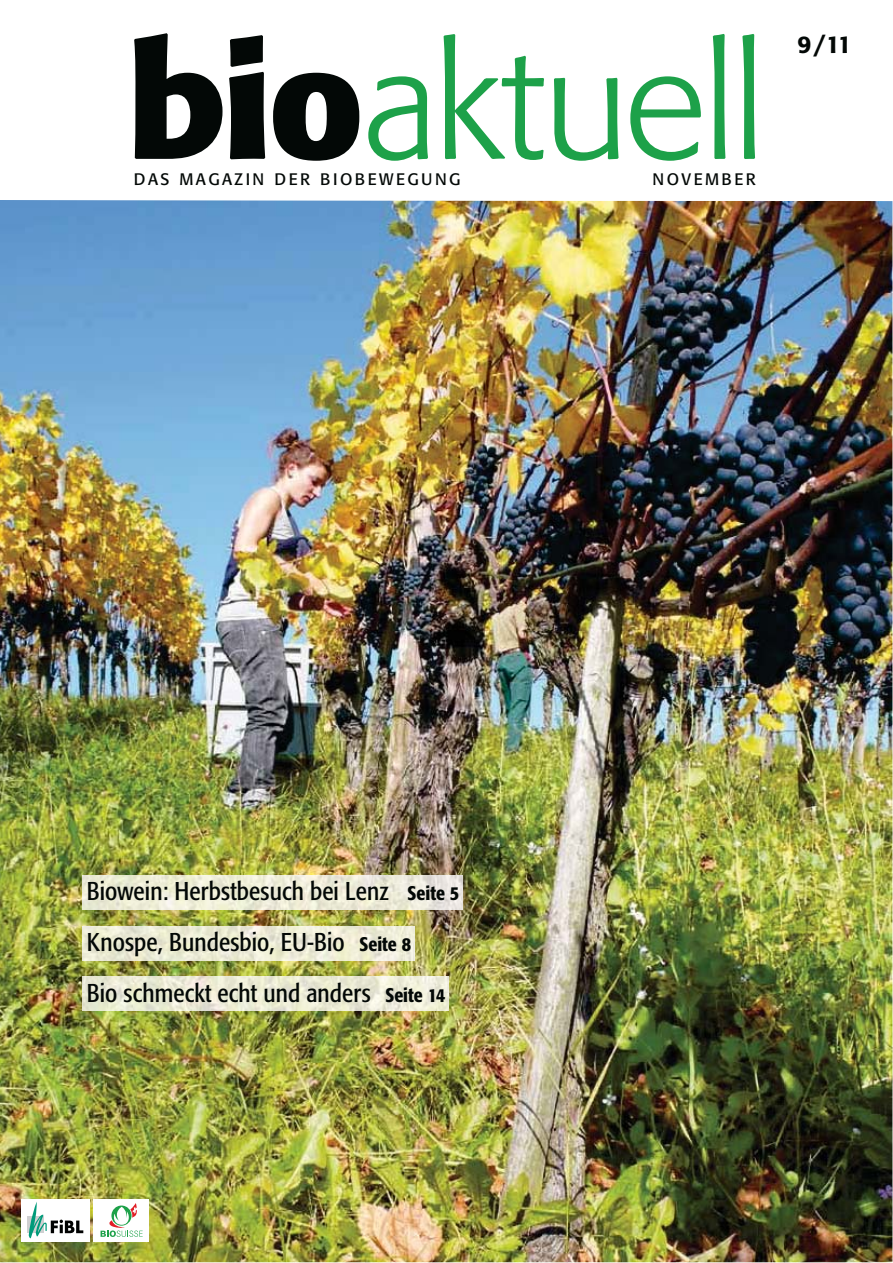
<style>
.page{position:relative;width:893px;height:1263px;background:#fff}
.page>*{position:absolute;margin:0;border:0;box-sizing:border-box;transform-origin:0 0}
.t1{font:300 157.5px "Formata BQ";letter-spacing:-.02em;color:#1da149}
.t2{font:condensed 25.5px/51px "Formata BQ";letter-spacing:.005em;color:#030806}
.t3{font:500 24px "Formata BQ";color:#030806}
.t4{font:16.5px "Formata BQ";letter-spacing:.15em;color:#030806}
.s1{font-weight:700;color:#030806}
.s2{font-weight:500;font-size:19.5px}
</style>
<div class="page">
<img style="left:0;top:200px;width:893px;height:1063px">
<div style="left:21px;top:1199px;width:68px;height:42px;background:#fff"></div>
<div style="left:27px;top:1217px;width:17px;height:16px;background:#cfd0d1"></div>
<svg style="left:29px;top:1202px;width:54px;height:36px"></svg>
<div style="left:94px;top:1199px;width:55px;height:42px;background:#fff"></div>
<svg style="left:101px;top:1203px;width:42px;height:34px"></svg>
<img style="left:83px;top:876px;width:379px;height:34px">
<img style="left:83px;top:927px;width:331px;height:34px">
<img style="left:83px;top:977px;width:366px;height:34px">
<h1 class="t1" style="left:127px;top:11px;width:640px"><span class="s1">bio</span>aktuell</h1>
<p class="t4" style="left:134px;top:172px;width:328px">DAS MAGAZIN DER BIOBEWEGUNG</p>
<p class="t4" style="left:652px;top:172px;width:105px">NOVEMBER</p>
<p class="t3" style="left:797px;top:33px;width:56px">9/11</p>
<p class="t2" style="left:87px;top:867px;width:374px">Biowein: Herbstbesuch bei Lenz <span class="s2">Seite 5<br></span>Knospe, Bundesbio, EU-Bio <span class="s2">Seite 8<br></span>Bio schmeckt echt und anders <span class="s2">Seite 14</span></p>
</div>
